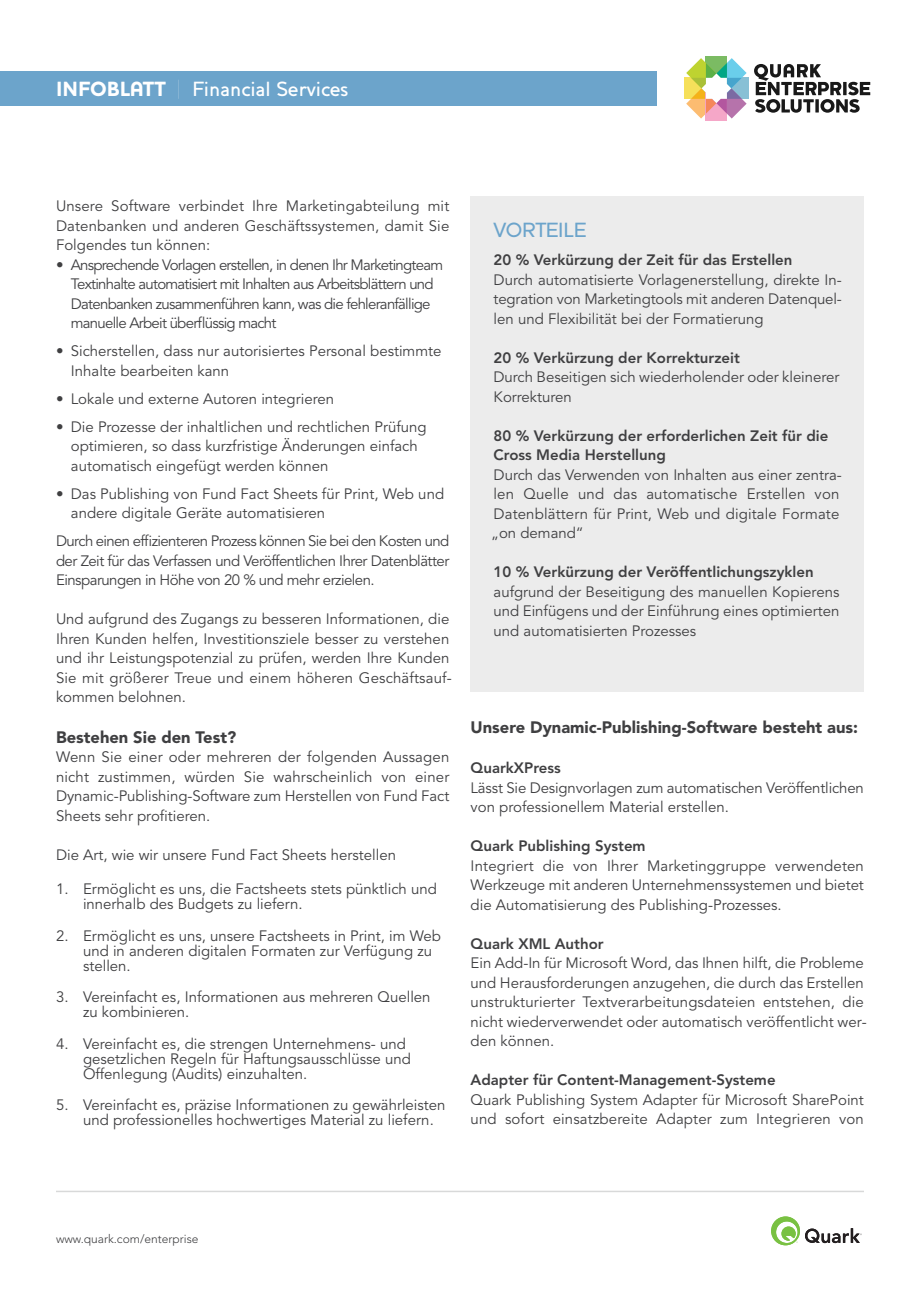
<style>
.page{position:relative;width:920px;height:1290px;background:#fff}
.page>*{position:absolute;margin:0;border:0;box-sizing:border-box;transform-origin:0 0}
.t1{font:500 21px "Houschka";color:#fff}
.t2{font:500 21px "Houschka";color:#6ca4cb}
.t3{font:900 16.5px "Avenir";color:#3f3f41}
.t4{font:15px/19.5px "Avenir";color:#3f3f41}
.t5{font:800 15px/19.5px "Avenir";color:#3f3f41}
.t6{font:15px/19.5px "Avenir";letter-spacing:-.05em;color:#3f3f41}
.t7{font:300 12px "Avenir";color:#3f3f41}
.s1{font-weight:900}
.s2{font-weight:100}
</style>
<div class="page">
<div style="left:0;top:71px;width:657px;height:34px;background:#6ca4cb"></div>
<div style="left:684px;top:78px;width:33px;height:21px;background:#f6e05a"></div>
<div style="left:716px;top:78px;width:33px;height:21px;background:#88c0d5"></div>
<div style="left:706px;top:56px;width:21px;height:32px;background:#7bbb63"></div>
<div style="left:706px;top:88px;width:21px;height:32px;background:#f5a7c8"></div>
<svg style="left:686px;top:58px;width:61px;height:61px"></svg>
<svg style="left:754px;top:64px;width:116px;height:49px"></svg>
<svg style="left:771px;top:1216px;width:91px;height:29px"></svg>
<hr style="left:56px;top:1191px;width:808px;height:1px;background:#d8d9d9">
<div style="left:471px;top:196px;width:393px;height:496px;background:#ececec"></div>
<h1 class="t1" style="left:56px;top:77px;width:294px"><span class="s1">INFOBLATT</span> <span class="s2">|</span> Financial Services</h1>
<p class="t4" style="left:56px;top:197px;width:395px;text-align:justify">Unsere Software verbindet Ihre Marketingabteilung mit Datenbanken und anderen Geschäftssystemen, damit Sie Folgendes tun können:</p>
<p class="t6" style="left:71px;top:255px;width:374px;text-indent:-15px">• Ansprechende Vorlagen erstellen, in denen Ihr Marketingteam Textinhalte automatisiert mit Inhalten aus Arbeitsblättern und Datenbanken zusammenführen kann, was die fehleranfällige manuelle Arbeit überflüssig macht</p>
<p class="t4" style="left:71px;top:342px;width:372px;text-indent:-15px">• Sicherstellen, dass nur autorisiertes Personal bestimmte<br>Inhalte bearbeiten kann</p>
<p class="t4" style="left:56px;top:389px;width:280px">• Lokale und externe Autoren integrieren</p>
<p class="t4" style="left:71px;top:417px;width:357px;text-indent:-15px">• Die Prozesse der inhaltlichen und rechtlichen Prüfung optimieren, so dass kurzfristige Änderungen einfach automatisch eingefügt werden können</p>
<p class="t4" style="left:71px;top:484px;width:375px;text-indent:-15px">• Das Publishing von Fund Fact Sheets für Print, Web und andere digitale Geräte automatisieren</p>
<p class="t4" style="left:56px;top:532px;width:395px;text-align:justify">Durch einen effizienteren Prozess können Sie bei den Kosten und der Zeit für das Verfassen und Veröffentlichen Ihrer Datenblätter Einsparungen in Höhe von 20 % und mehr erzielen.</p>
<p class="t4" style="left:56px;top:610px;width:397px">Und aufgrund des Zugangs zu besseren Informationen, die Ihren Kunden helfen, Investitionsziele besser zu verstehen und ihr Leistungspotenzial zu prüfen, werden Ihre Kunden Sie mit größerer Treue und einem höheren Geschäftsauf&shy;kommen belohnen.</p>
<p class="t3" style="left:56px;top:723px;width:182px">Bestehen Sie den Test?</p>
<p class="t4" style="left:56px;top:748px;width:395px;text-align:justify">Wenn Sie einer oder mehreren der folgenden Aussagen nicht zustimmen, würden Sie wahrscheinlich von einer Dynamic-Publishing-Software zum Herstellen von Fund Fact Sheets sehr profitieren.</p>
<p class="t4" style="left:56px;top:845px;width:341px">Die Art, wie wir unsere Fund Fact Sheets herstellen</p>
<p class="t4" style="left:83px;top:882px;width:355px;line-height:15px;text-indent:-27px">1. Ermöglicht es uns, die Factsheets stets pünktlich und innerhalb des Budgets zu liefern.</p>
<p class="t4" style="left:83px;top:928px;width:360px;line-height:15px;text-indent:-27px">2. Ermöglicht es uns, unsere Factsheets in Print, im Web und in anderen digitalen Formaten zur Verfügung zu stellen.</p>
<p class="t4" style="left:83px;top:990px;width:349px;line-height:15px;text-indent:-27px">3. Vereinfacht es, Informationen aus mehreren Quellen zu kombinieren.</p>
<p class="t4" style="left:83px;top:1036px;width:329px;line-height:15px;text-indent:-27px">4. Vereinfacht es, die strengen Unternehmens- und gesetzlichen Regeln für Haftungsausschlüsse und<br>Offenlegung (Audits) einzuhalten.</p>
<p class="t4" style="left:83px;top:1098px;width:364px;line-height:15px;text-indent:-27px">5. Vereinfacht es, präzise Informationen zu gewährleisten und professionelles hochwertiges Material zu liefern.</p>
<h1 class="t2" style="left:494px;top:218px;width:94px">VORTEILE</h1>
<p class="t5" style="left:494px;top:250px;width:300px">20 % Verkürzung der Zeit für das Erstellen</p>
<p class="t4" style="left:494px;top:270px;width:350px;text-align:justify">Durch automatisierte Vorlagenerstellung, direkte In&shy;tegration von Marketingtools mit anderen Datenquel&shy;len und Flexibilität bei der Formatierung</p>
<p class="t5" style="left:494px;top:348px;width:248px">20 % Verkürzung der Korrekturzeit</p>
<p class="t4" style="left:494px;top:368px;width:347px">Durch Beseitigen sich wiederholender oder kleinerer<br>Korrekturen</p>
<p class="t5" style="left:494px;top:426px;width:336px">80 % Verkürzung der erforderlichen Zeit für die<br>Cross Media Herstellung</p>
<p class="t4" style="left:491px;top:465px;width:352px">Durch das Verwenden von Inhalten aus einer zentra&shy;len Quelle und das automatische Erstellen von Datenblättern für Print, Web und digitale Formate „on demand“</p>
<p class="t5" style="left:494px;top:562px;width:322px">10 % Verkürzung der Veröffentlichungszyklen</p>
<p class="t4" style="left:494px;top:582px;width:347px;text-align:justify">aufgrund der Beseitigung des manuellen Kopierens und Einfügens und der Einführung eines optimierten und automatisierten Prozesses</p>
<p class="t3" style="left:471px;top:713px;width:389px">Unsere Dynamic-Publishing-Software besteht aus:</p>
<p class="t5" style="left:471px;top:758px;width:92px">QuarkXPress</p>
<p class="t4" style="left:471px;top:778px;width:395px">Lässt Sie Designvorlagen zum automatischen Veröffentlichen von professionellem Material erstellen.</p>
<p class="t5" style="left:471px;top:836px;width:177px">Quark Publishing System</p>
<p class="t4" style="left:471px;top:856px;width:395px;text-align:justify">Integriert die von Ihrer Marketinggruppe verwendeten Werkzeuge mit anderen Unternehmenssystemen und bietet die Automatisierung des Publishing-Prozesses.</p>
<p class="t5" style="left:471px;top:934px;width:135px">Quark XML Author</p>
<p class="t4" style="left:471px;top:953px;width:398px">Ein Add-In für Microsoft Word, das Ihnen hilft, die Probleme und Herausforderungen anzugehen, die durch das Erstellen unstrukturierter Textverarbeitungsdateien entstehen, die nicht wiederverwendet oder automatisch veröffentlicht wer&shy;den können.</p>
<p class="t5" style="left:471px;top:1070px;width:306px">Adapter für Content-Management-Systeme</p>
<p class="t4" style="left:471px;top:1090px;width:395px">Quark Publishing System Adapter für Microsoft SharePoint und sofort einsatzbereite Adapter zum Integrieren von</p>
<p class="t7" style="left:56px;top:1232px;width:144px">www.quark.com/enterprise</p>
</div>
